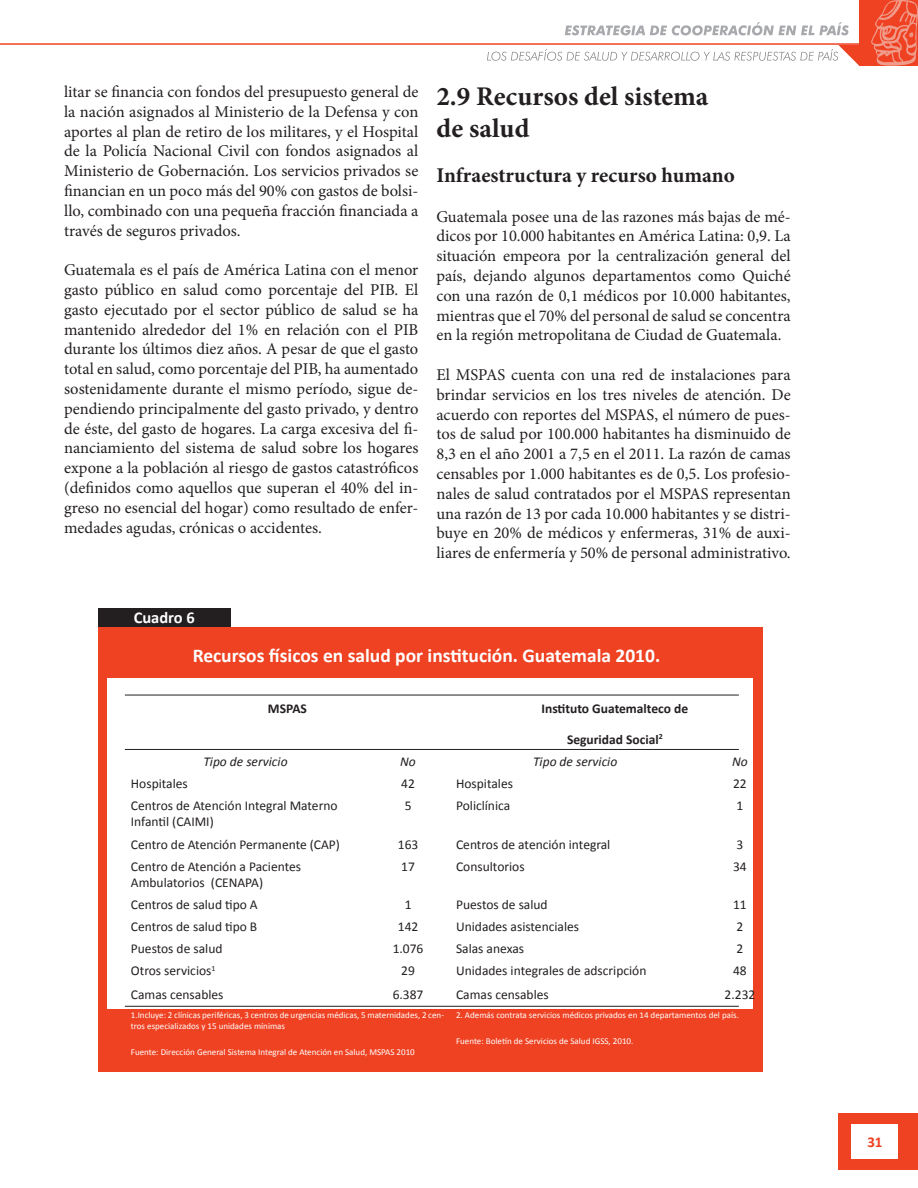
<style>
.page{position:relative;width:918px;height:1188px;background:#fff}
.page>*{position:absolute;margin:0;border:0;box-sizing:border-box;transform-origin:0 0}
.t1{font:700 27px "Minion Pro";color:#231f20}
.t2{font:700 21px "Minion Pro";color:#231f20}
.t3{font:700 19.5px "Calibri";color:#fff}
.t4{font:16.5px/19.8px "Minion Pro";color:#231f20;text-align:justify}
.t5{font:700 16.5px "Calibri";color:#fff}
.t6{font:700 15px "Calibri";color:#ef4222}
.t7{font:13.5px/16.2px "Calibri";color:#231f20}
.t8{font:700 13.5px "Calibri";color:#231f20}
.t9{font:italic 13.5px "Calibri";color:#231f20}
.t10{font:9px/10.8px "Calibri";color:#fff}
</style>
<div class="page">
<div style="left:859px;top:0;width:59px;height:66px;background:#ef4222"></div>
<svg style="left:871px;top:0;width:47px;height:66px"></svg>
<div style="left:838px;top:1113px;width:80px;height:56px;background:#ef4222"></div>
<div style="left:852px;top:1124px;width:46px;height:34px;background:#fff"></div>
<svg style="left:565px;top:22px;width:284px;height:13px"></svg>
<hr style="left:0;top:43px;width:867px;height:2px;background:#ef4222">
<svg style="left:487px;top:45px;width:372px;height:21px"></svg>
<div style="left:98px;top:608px;width:132px;height:457px;background:#231f20"></div>
<div style="left:98px;top:628px;width:665px;height:444px;background:#ef4222"></div>
<div style="left:108px;top:678px;width:645px;height:331px;background:#fff"></div>
<hr style="left:125px;top:695px;width:614px;height:1px;background:#231f20">
<hr style="left:125px;top:749px;width:614px;height:1px;background:#231f20">
<hr style="left:125px;top:1006px;width:614px;height:1px;background:#231f20">
<p class="t4" style="left:64px;top:82px;width:356px">litar se financia con fondos del presupuesto general de la nación asignados al Ministerio de la Defensa y con aportes al plan de retiro de los militares, y el Hospital de la Policía Nacional Civil con fondos asignados al Ministerio de Gobernación. Los servicios privados se financian en un poco más del 90% con gastos de bolsi&shy;llo, combinado con una pequeña fracción financiada a través de seguros privados.</p>
<p class="t4" style="left:64px;top:260px;width:356px">Guatemala es el país de América Latina con el menor gasto público en salud como porcentaje del PIB. El gasto ejecutado por el sector público de salud se ha mantenido alrededor del 1% en relación con el PIB durante los últimos diez años. A pesar de que el gasto total en salud, como porcentaje del PIB, ha aumentado sostenidamente durante el mismo período, sigue de&shy;pendiendo principalmente del gasto privado, y dentro de éste, del gasto de hogares. La carga excesiva del fi&shy;nanciamiento del sistema de salud sobre los hogares expone a la población al riesgo de gastos catastróficos (definidos como aquellos que superan el 40% del in&shy;greso no esencial del hogar) como resultado de enfer&shy;medades agudas, crónicas o accidentes.</p>
<p class="t1" style="left:436px;top:77px;width:274px">2.9 Recursos del sistema</p>
<p class="t1" style="left:436px;top:109px;width:95px">de salud</p>
<p class="t2" style="left:436px;top:161px;width:300px">Infraestructura y recurso humano</p>
<p class="t4" style="left:436px;top:207px;width:356px">Guatemala posee una de las razones más bajas de mé&shy;dicos por 10.000 habitantes en América Latina: 0,9. La situación empeora por la centralización general del país, dejando algunos departamentos como Quiché con una razón de 0,1 médicos por 10.000 habitantes, mientras que el 70% del personal de salud se concentra en la región metropolitana de Ciudad de Guatemala.</p>
<p class="t4" style="left:436px;top:365px;width:356px">El MSPAS cuenta con una red de instalaciones para brindar servicios en los tres niveles de atención. De acuerdo con reportes del MSPAS, el número de pues&shy;tos de salud por 100.000 habitantes ha disminuido de 8,3 en el año 2001 a 7,5 en el 2011. La razón de camas censables por 1.000 habitantes es de 0,5. Los profesio&shy;nales de salud contratados por el MSPAS representan una razón de 13 por cada 10.000 habitantes y se distri&shy;buye en 20% de médicos y enfermeras, 31% de auxi&shy;liares de enfermería y 50% de personal administrativo.</p>
<p class="t5" style="left:134px;top:607px;width:63px">Cuadro 6</p>
<p class="t3" style="left:193px;top:643px;width:469px">Recursos físicos en salud por institución. Guatemala 2010.</p>
<p class="t8" style="left:268px;top:700px;width:41px">MSPAS</p>
<p class="t8" style="left:542px;top:700px;width:148px">Instituto Guatemalteco de</p>
<p class="t8" style="left:567px;top:731px;width:97px">Seguridad Social<sup>2</sup></p>
<p class="t9" style="left:203px;top:753px;width:86px">Tipo de servicio</p>
<p class="t9" style="left:400px;top:753px;width:17px">No</p>
<p class="t9" style="left:533px;top:753px;width:86px">Tipo de servicio</p>
<p class="t9" style="left:732px;top:753px;width:17px">No</p>
<p class="t7" style="left:131px;top:775px;width:58px">Hospitales</p>
<p class="t7" style="left:401px;top:775px;width:15px">42</p>
<p class="t7" style="left:456px;top:775px;width:58px">Hospitales</p>
<p class="t7" style="left:733px;top:775px;width:15px">22</p>
<p class="t7" style="left:131px;top:797px;width:208px">Centros de Atención Integral Materno<br>Infantil (CAIMI)</p>
<p class="t7" style="left:405px;top:797px;width:8px">5</p>
<p class="t7" style="left:456px;top:797px;width:56px">Policlínica</p>
<p class="t7" style="left:737px;top:797px;width:8px">1</p>
<p class="t7" style="left:131px;top:835px;width:211px">Centro de Atención Permanente (CAP)</p>
<p class="t7" style="left:398px;top:835px;width:22px">163</p>
<p class="t7" style="left:456px;top:835px;width:156px">Centros de atención integral</p>
<p class="t7" style="left:737px;top:835px;width:8px">3</p>
<p class="t7" style="left:131px;top:858px;width:172px">Centro de Atención a Pacientes<br>Ambulatorios (CENAPA)</p>
<p class="t7" style="left:401px;top:858px;width:15px">17</p>
<p class="t7" style="left:456px;top:858px;width:70px">Consultorios</p>
<p class="t7" style="left:733px;top:858px;width:15px">34</p>
<p class="t7" style="left:131px;top:896px;width:128px">Centros de salud tipo A</p>
<p class="t7" style="left:405px;top:896px;width:8px">1</p>
<p class="t7" style="left:456px;top:896px;width:93px">Puestos de salud</p>
<p class="t7" style="left:733px;top:896px;width:15px">11</p>
<p class="t7" style="left:131px;top:918px;width:128px">Centros de salud tipo B</p>
<p class="t7" style="left:398px;top:918px;width:22px">142</p>
<p class="t7" style="left:456px;top:918px;width:125px">Unidades asistenciales</p>
<p class="t7" style="left:737px;top:918px;width:8px">2</p>
<p class="t7" style="left:131px;top:940px;width:93px">Puestos de salud</p>
<p class="t7" style="left:393px;top:940px;width:32px">1.076</p>
<p class="t7" style="left:456px;top:940px;width:69px">Salas anexas</p>
<p class="t7" style="left:737px;top:940px;width:8px">2</p>
<p class="t7" style="left:131px;top:962px;width:86px">Otros servicios<sup>1</sup></p>
<p class="t7" style="left:401px;top:962px;width:15px">29</p>
<p class="t7" style="left:456px;top:962px;width:192px">Unidades integrales de adscripción</p>
<p class="t7" style="left:733px;top:962px;width:15px">48</p>
<p class="t7" style="left:131px;top:986px;width:94px">Camas censables</p>
<p class="t7" style="left:393px;top:986px;width:32px">6.387</p>
<p class="t7" style="left:456px;top:986px;width:94px">Camas censables</p>
<p class="t7" style="left:725px;top:986px;width:32px">2.232</p>
<p class="t10" style="left:131px;top:1009px;width:315px">1.Incluye: 2 clínicas periféricas, 3 centros de urgencias médicas, 5 maternidades, 2 cen&shy;tros especializados y 15 unidades mínimas</p>
<p class="t10" style="left:131px;top:1046px;width:285px">Fuente: Dirección General Sistema Integral de Atención en Salud, MSPAS 2010</p>
<p class="t10" style="left:456px;top:1009px;width:284px">2. Además contrata servicios médicos privados en 14 departamentos del país.</p>
<p class="t10" style="left:456px;top:1035px;width:179px">Fuente: Boletín de Servicios de Salud IGSS, 2010.</p>
<p class="t6" style="left:867px;top:1132px;width:17px">31</p>
</div>
